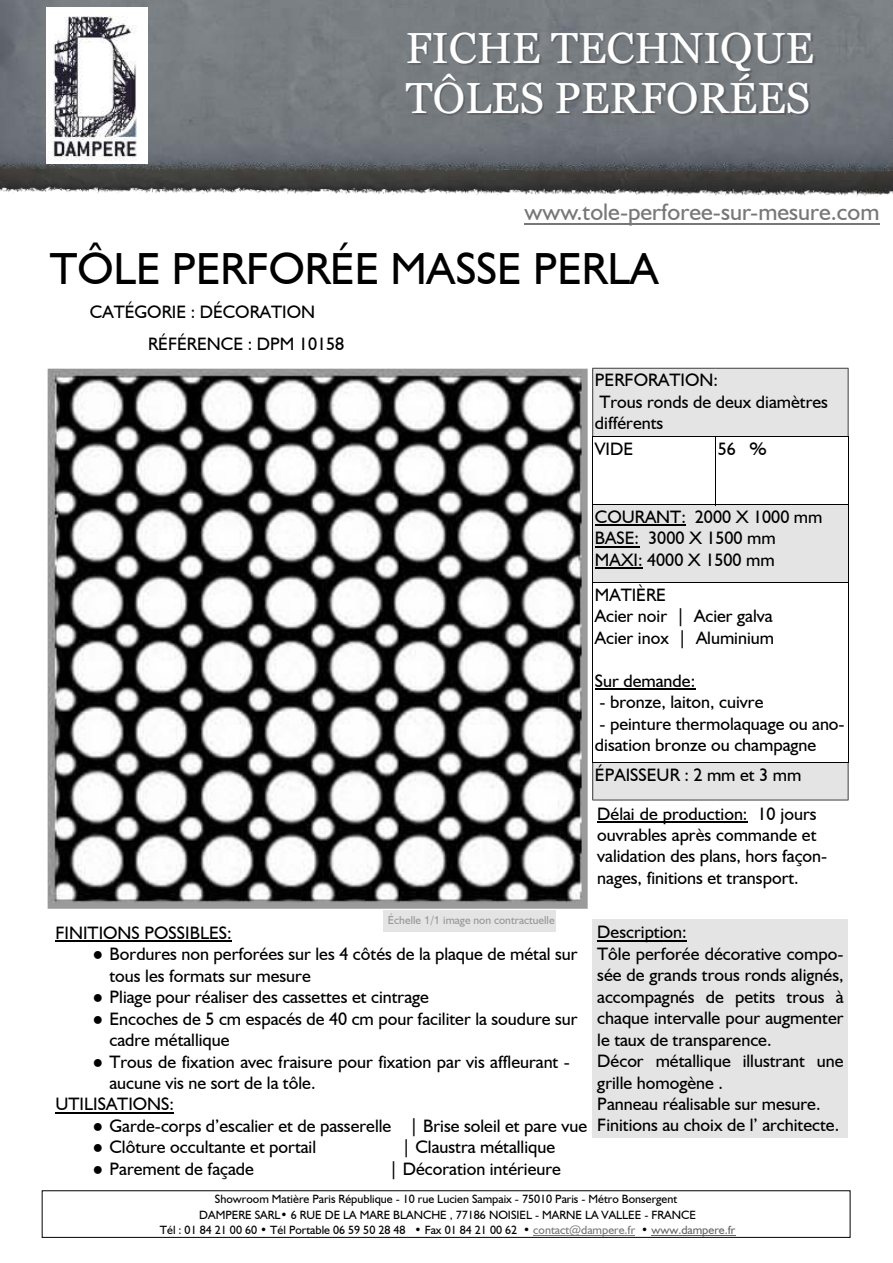
<style>
.page{position:relative;width:893px;height:1263px;background:#fff}
.page>*{position:absolute;margin:0;border:0;box-sizing:border-box;transform-origin:0 0}
.t1{font:45px "Humanist 521 BT";color:#000}
.t2{font:43.5px/49.3px "Georgia";color:#fff}
.t3{font:24px "Humanist 521 BT";color:#777}
.t4{font:18px/21.5px "Humanist 521 BT";color:#000}
.t5{font:12px/15.5px "Humanist 521 BT";color:#000;text-align:center}
.t6{font:11.55px "Humanist 521 BT";color:#979797}
.s1{font-family:"Swiss 721 BT"}
.s2{font-family:"Times New Roman"}
.s3{color:#777}
.s4{color:#656566}
</style>
<div class="page">
<img style="left:0;top:173px;width:893px;height:24px">
<img style="left:0;top:0;width:893px;height:173px">
<div style="left:42px;top:1190px;width:808px;height:48px;border:1px solid #000"></div>
<hr style="left:533px;top:1235px;width:102px;height:1px;background:#777">
<hr style="left:651px;top:1235px;width:84px;height:1px;background:#656566">
<hr style="left:56px;top:941px;width:176px;height:1px;background:#000">
<hr style="left:56px;top:1112px;width:118px;height:1px;background:#000">
<hr style="left:524px;top:223px;width:355px;height:1px;background:#777">
<img style="left:47px;top:8px;width:100px;height:156px">
<img style="left:406px;top:20px;width:448px;height:104px">
<div style="left:383px;top:910px;width:172px;height:22px;background:#e4e4e5"></div>
<img style="left:48px;top:369px;width:540px;height:540px">
<div style="left:593px;top:505px;width:255px;height:78px;background:#e4e4e5"></div>
<div style="left:593px;top:919px;width:255px;height:218px;background:#e4e4e5"></div>
<hr style="left:595px;top:525px;width:91px;height:1px;background:#000">
<hr style="left:595px;top:546px;width:44px;height:1px;background:#000">
<hr style="left:595px;top:568px;width:48px;height:1px;background:#000">
<hr style="left:595px;top:689px;width:100px;height:1px;background:#000">
<hr style="left:597px;top:821px;width:150px;height:2px;background:#000">
<hr style="left:597px;top:940px;width:90px;height:1px;background:#000">
<hr style="left:592px;top:504px;width:124px;height:1px;background:#000">
<hr style="left:715px;top:504px;width:133px;height:1px;background:#000">
<hr style="left:592px;top:582px;width:124px;height:1px;background:#000">
<hr style="left:716px;top:582px;width:132px;height:1px;background:#000">
<hr style="left:592px;top:436px;width:1px;height:69px;background:#000">
<hr style="left:592px;top:504px;width:1px;height:79px;background:#000">
<hr style="left:592px;top:582px;width:1px;height:181px;background:#000">
<hr style="left:715px;top:436px;width:1px;height:69px;background:#000">
<div style="left:592px;top:368px;width:257px;height:69px;background:#e4e4e5"></div>
<hr style="left:848px;top:436px;width:1px;height:69px;background:#000">
<hr style="left:848px;top:504px;width:1px;height:79px;background:#000">
<hr style="left:848px;top:582px;width:1px;height:181px;background:#000">
<svg style="left:592px;top:762px;width:257px;height:39px"></svg>
<h2 class="t2" style="left:406px;top:27px;width:410px">FICHE TECHNIQUE<br>TÔLES PERFORÉES</h2>
<h3 class="t3" style="left:524px;top:202px;width:356px">www.tole-perforee-sur-mesure.com</h3>
<h1 class="t1" style="left:50px;top:250px;width:610px">TÔLE PERFORÉE MASSE PERLA</h1>
<p class="t4" style="left:90px;top:303px;width:227px">CATÉGORIE : DÉCORATION</p>
<p class="t4" style="left:148px;top:334px;width:198px">RÉFÉRENCE : DPM 10158</p>
<p class="t4" style="left:595px;top:371px;width:235px">PERFORATION:<br>Trous ronds de deux diamètres différents</p>
<p class="t4" style="left:595px;top:439px;width:40px">VIDE</p>
<p class="t4" style="left:718px;top:439px;width:50px">56 %</p>
<p class="t4" style="left:595px;top:507px;width:229px">COURANT: 2000 X 1000 mm<br>BASE: 3000 X 1500 mm<br>MAXI: 4000 X 1500 mm</p>
<p class="t4" style="left:595px;top:585px;width:181px">MATIÈRE<br>Acier noir | Acier galva<br>Acier inox | Aluminium</p>
<p class="t4" style="left:595px;top:671px;width:102px">Sur demande:</p>
<p class="t4" style="left:599px;top:693px;width:166px">- bronze, laiton, cuivre</p>
<p class="t4" style="left:595px;top:714px;width:251px">- peinture thermolaquage ou ano&shy;disation bronze ou champagne</p>
<p class="t4" style="left:595px;top:756px;width:223px;line-height:39px">ÉPAISSEUR : 2 mm et 3 mm<br>Délai de production: 10 jours</p>
<p class="t4" style="left:597px;top:825px;width:232px">ouvrables après commande et validation des plans, hors façon&shy;nages, finitions et transport.</p>
<p class="t4" style="left:597px;top:923px;width:248px">Description:<br>Tôle perforée décorative compo&shy;sée de grands trous ronds alignés, accompagnés de petits trous à chaque intervalle pour augmenter le taux de transparence.<br>Décor métallique illustrant une grille homogène .<br>Panneau réalisable sur mesure.<br>Finitions au choix de l’ architecte.</p>
<p class="t6" style="left:388px;top:915px;width:168px">Échelle <span class="s1">1/1</span> image non contractuelle</p>
<p class="t4" style="left:56px;top:923px;width:178px">FINITIONS POSSIBLES:</p>
<p class="t4" style="left:110px;top:945px;width:470px;text-indent:-17px"><span class="s2">●</span> Bordures non perforées sur les 4 côtés de la plaque de métal sur tous les formats sur mesure</p>
<p class="t4" style="left:93px;top:988px;width:338px"><span class="s2">●</span> Pliage pour réaliser des cassettes et cintrage</p>
<p class="t4" style="left:110px;top:1009px;width:470px;text-indent:-17px"><span class="s2">●</span> Encoches de 5 cm espacés de 40 cm pour faciliter la soudure sur cadre métallique</p>
<p class="t4" style="left:93px;top:1052px;width:479px"><span class="s2">●</span> Trous de fixation avec fraisure pour fixation par vis affleurant -</p>
<p class="t4" style="left:110px;top:1073px;width:208px">aucune vis ne sort de la tôle.</p>
<p class="t4" style="left:56px;top:1095px;width:120px">UTILISATIONS:</p>
<p class="t4" style="left:93px;top:1116px;width:496px"><span class="s2">●</span> Garde-corps d’escalier et de passerelle | Brise soleil et pare vue</p>
<p class="t4" style="left:93px;top:1138px;width:225px"><span class="s2">●</span> Clôture occultante et portail</p>
<p class="t4" style="left:402px;top:1138px;width:155px">| Claustra métallique</p>
<p class="t4" style="left:93px;top:1159px;width:163px"><span class="s2">●</span> Parement de façade</p>
<p class="t4" style="left:389px;top:1159px;width:173px">| Décoration intérieure</p>
<p class="t5" style="left:160px;top:1192px;width:577px">Showroom Matière Paris République - 10 rue Lucien Sampaix - 75010 Paris - Métro Bonsergent<br>DAMPERE SARL• 6 RUE DE LA MARE BLANCHE , 77186 NOISIEL - MARNE LA VALLEE - FRANCE<br>Tél : 01 84 21 00 60 • Tél Portable 06 59 50 28 48 • Fax 01 84 21 00 62 • <span class="s3">contact@dampere.fr</span> • <span class="s4">www.dampere.fr</span></p>
</div>
